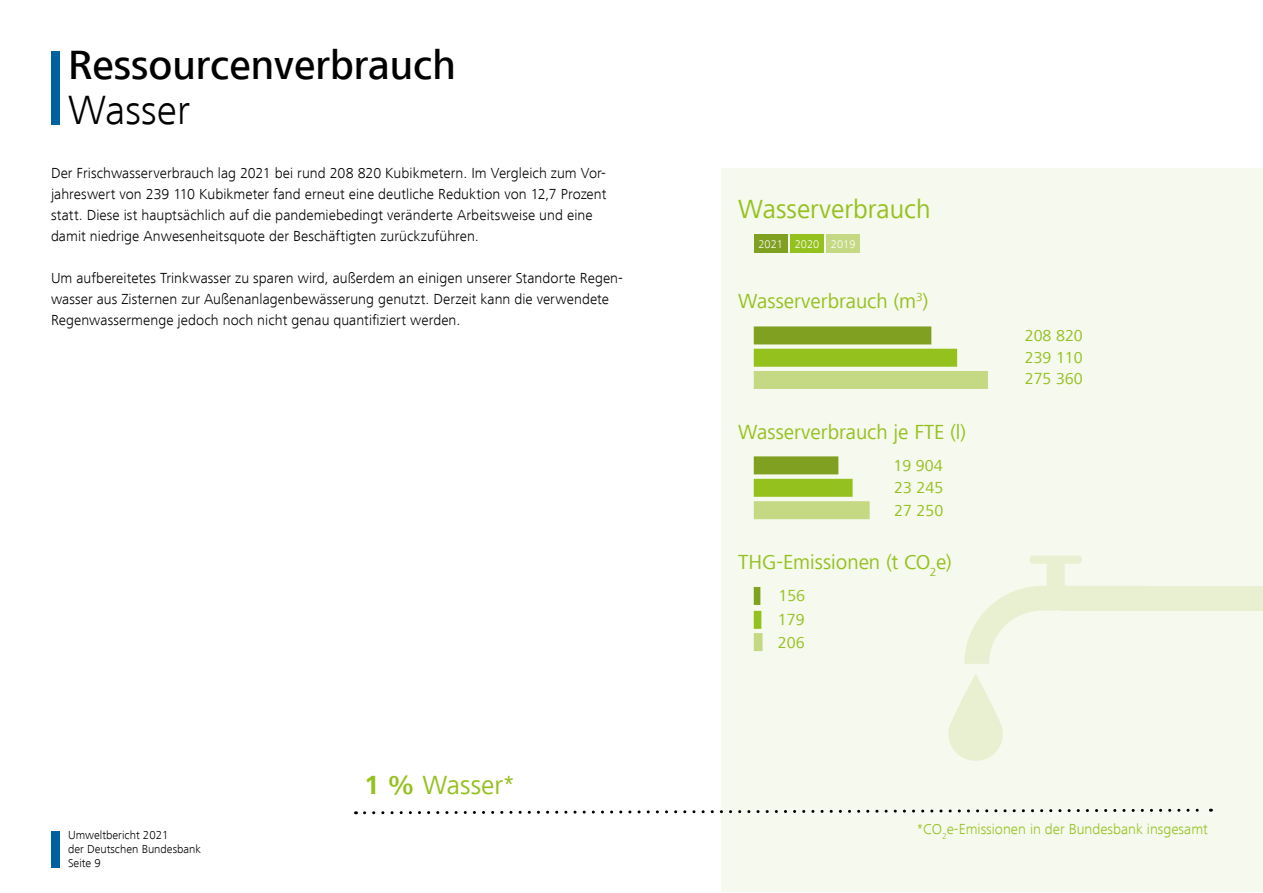
<style>
.page{position:relative;width:1263px;height:893px;background:#fff}
.page>*{position:absolute;margin:0;border:0;box-sizing:border-box;transform-origin:0 0}
.t1{font:500 42px "Frutiger Next LTCE";color:#000}
.t2{font:300 42px "Frutiger Next LTCE";color:#000}
.t3{font:27px "Frutiger Next LTCE";color:#95c11f}
.t4{font:21px "Frutiger Next LTCE";color:#95c11f}
.t5{font:16.5px/21.9px "Frutiger Next LTCE";color:#95c11f}
.t6{font:300 15px/21px "Frutiger Next LTCE";letter-spacing:.005em;color:#000}
.t7{font:300 15px "Frutiger Next LTCE";color:#95c11f}
.t8{font:300 12px/14.4px "Frutiger Next LTCE";color:#000}
.t9{font:300 11.55px "Frutiger Next LTCE";color:#fff}
.s1{font-weight:700}
</style>
<div class="page">
<div style="left:51px;top:831px;width:9px;height:36px;background:#0061a1"></div>
<div style="left:721px;top:168px;width:542px;height:724px;background:#f6f9ed"></div>
<div style="left:51px;top:51px;width:9px;height:73px;background:#0061a1"></div>
<div style="left:754px;top:371px;width:234px;height:18px;background:#c5d984"></div>
<div style="left:754px;top:326px;width:177px;height:18px;background:#80a022"></div>
<div style="left:754px;top:349px;width:203px;height:18px;background:#95c11f"></div>
<div style="left:754px;top:501px;width:116px;height:18px;background:#c5d984"></div>
<div style="left:754px;top:456px;width:84px;height:18px;background:#80a022"></div>
<div style="left:754px;top:479px;width:99px;height:18px;background:#95c11f"></div>
<div style="left:754px;top:633px;width:8px;height:18px;background:#c5d984"></div>
<div style="left:754px;top:611px;width:7px;height:18px;background:#95c11f"></div>
<div style="left:754px;top:587px;width:6px;height:18px;background:#80a022"></div>
<div style="left:754px;top:235px;width:34px;height:18px;background:#80a022"></div>
<div style="left:826px;top:235px;width:34px;height:18px;background:#c5d984"></div>
<div style="left:790px;top:235px;width:34px;height:18px;background:#95c11f"></div>
<svg style="left:964px;top:556px;width:118px;height:108px"></svg>
<svg style="left:948px;top:674px;width:55px;height:87px"></svg>
<svg style="left:355px;top:808px;width:856px;height:7px"></svg>
<div style="left:1060px;top:586px;width:203px;height:25px;background:#e9f0d2"></div>
<h1 class="t1" style="left:68px;top:41px;width:389px">Ressourcenverbrauch</h1>
<h1 class="t2" style="left:68px;top:86px;width:124px">Wasser</h1>
<p class="t6" style="left:51px;top:162px;width:557px">Der Frischwasserverbrauch lag 2021 bei rund 208 820 Kubikmetern. Im Vergleich zum Vor&shy;jahreswert von 239 110 Kubikmeter fand erneut eine deutliche Reduktion von 12,7 Prozent statt. Diese ist hauptsächlich auf die pandemiebedingt veränderte Arbeitsweise und eine damit niedrige Anwesenheitsquote der Beschäftigten zurückzuführen.</p>
<p class="t6" style="left:51px;top:267px;width:573px">Um aufbereitetes Trinkwasser zu sparen wird, außerdem an einigen unserer Standorte Regen&shy;wasser aus Zisternen zur Außenanlagenbewässerung genutzt. Derzeit kann die verwendete<br>Regenwassermenge jedoch noch nicht genau quantifiziert werden.</p>
<p class="t8" style="left:68px;top:828px;width:135px">Umweltbericht 2021<br>der Deutschen Bundesbank<br>Seite 9</p>
<h2 class="t3" style="left:364px;top:770px;width:152px"><span class="s1">1 %</span> Wasser*</h2>
<h2 class="t3" style="left:738px;top:194px;width:194px">Wasserverbrauch</h2>
<p class="t9" style="left:758px;top:238px;width:99px">2021 2020 2019</p>
<h3 class="t4" style="left:738px;top:290px;width:192px">Wasserverbrauch (m<sup>3</sup>)</h3>
<h3 class="t4" style="left:738px;top:420px;width:229px">Wasserverbrauch je FTE (l)</h3>
<p class="t5" style="left:893px;top:455px;width:51px">19 904</p>
<p class="t5" style="left:894px;top:499px;width:51px">27 250</p>
<p class="t5" style="left:894px;top:477px;width:51px">23 245</p>
<h3 class="t4" style="left:738px;top:550px;width:215px">THG-Emissionen (t CO<sub>2</sub>e)</h3>
<p class="t5" style="left:778px;top:585px;width:28px">156</p>
<p class="t5" style="left:778px;top:609px;width:28px">179</p>
<p class="t5" style="left:778px;top:631px;width:28px">206</p>
<p class="t5" style="left:1025px;top:324px;width:60px">208 820<br>239 110</p>
<p class="t5" style="left:1025px;top:368px;width:60px">275 360</p>
<p class="t7" style="left:917px;top:820px;width:292px">*CO<sub>2</sub>e-Emissionen in der Bundesbank insgesamt</p>
</div>
